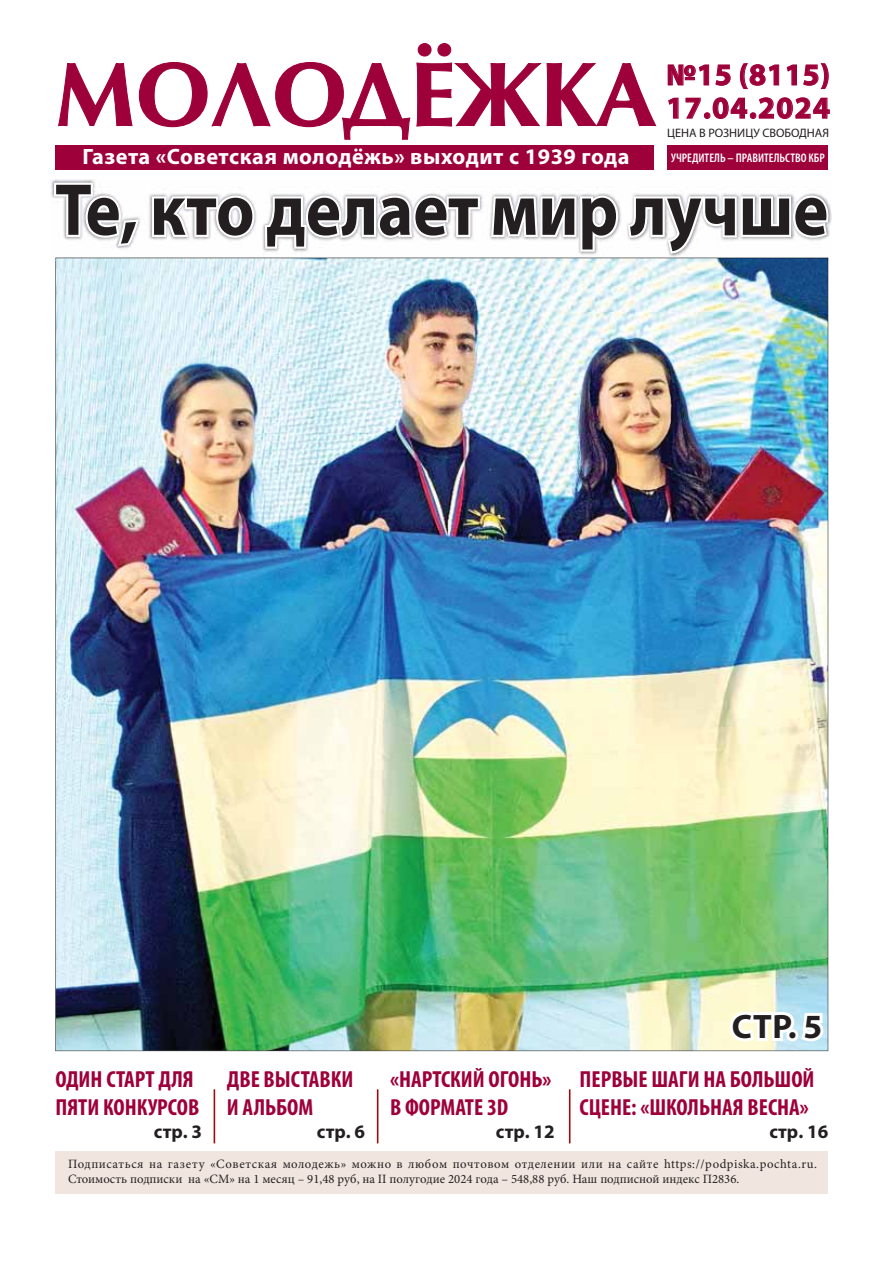
<style>
.page{position:relative;width:893px;height:1263px;background:#fff}
.page>*{position:absolute;margin:0;border:0;box-sizing:border-box;transform-origin:0 0}
.t1{font:700 85.5px "Opium New";color:#9e0039}
.t2{font:700 74.25px "Myriad Pro";color:#231f20;scale:.9 1}
.t3{font:700 34.05px "Myriad Pro";color:#231f20}
.t4{font:700 30.75px/33.2px "Myriad Pro";letter-spacing:.04em;color:#9e0039}
.t5{font:700 condensed 23.4px/28px "Myriad Pro";color:#9e0039}
.t6{font:700 22.2px "Myriad Pro";letter-spacing:.025em;color:#fff}
.t7{font:700 19.05px "Myriad Pro";color:#231f20}
.t8{font:12.75px/15.3px "Minion Pro";letter-spacing:.03em;color:#231f20}
.t9{font:600 condensed 12.45px "Myriad Pro";color:#fff}
.t10{font:12.3px "Myriad Pro";color:#231f20}
</style>
<div class="page">
<svg style="left:58px;top:43px;width:599px;height:97px"></svg>
<svg style="left:667px;top:64px;width:64px;height:22px"></svg>
<svg style="left:740px;top:63px;width:40px;height:27px"></svg>
<svg style="left:786px;top:64px;width:11px;height:22px"></svg>
<svg style="left:803px;top:63px;width:26px;height:27px"></svg>
<svg style="left:668px;top:97px;width:11px;height:22px"></svg>
<svg style="left:685px;top:97px;width:16px;height:22px"></svg>
<div style="left:704px;top:112px;width:6px;height:7px;border:1px solid #9e0039;border-radius:50%"></div>
<div style="left:713px;top:97px;width:16px;height:22px;border:1px solid #9e0039;border-radius:50%"></div>
<div style="left:717px;top:101px;width:7px;height:14px;border:1px solid #9e0039;border-radius:50%"></div>
<svg style="left:730px;top:97px;width:18px;height:22px"></svg>
<div style="left:750px;top:112px;width:6px;height:7px;border:1px solid #9e0039;border-radius:50%"></div>
<svg style="left:758px;top:97px;width:16px;height:22px"></svg>
<div style="left:777px;top:97px;width:16px;height:22px;border:1px solid #9e0039;border-radius:50%"></div>
<div style="left:781px;top:101px;width:7px;height:14px;border:1px solid #9e0039;border-radius:50%"></div>
<svg style="left:795px;top:97px;width:35px;height:22px"></svg>
<div style="left:55px;top:145px;width:599px;height:24px;background:#9e0039"></div>
<div style="left:668px;top:145px;width:160px;height:24px;background:#9e0039"></div>
<div style="left:55px;top:1151px;width:773px;height:43px;background:#f1e5df"></div>
<hr style="left:569px;top:1089px;width:1px;height:54px;background:#9e0a0f">
<hr style="left:214px;top:1089px;width:1px;height:54px;background:#9e0a0f">
<hr style="left:377px;top:1089px;width:1px;height:54px;background:#9e0a0f">
<img style="left:55px;top:260px;width:773px;height:791px">
<img style="left:56px;top:258px;width:772px;height:2px">
<img style="left:51px;top:179px;width:780px;height:78px">
<svg style="left:52px;top:181px;width:90px;height:68px"></svg>
<svg style="left:150px;top:194px;width:70px;height:45px"></svg>
<div style="left:216px;top:196px;width:38px;height:42px;border:4px solid #fff;border-radius:50%"></div>
<div style="left:227px;top:204px;width:17px;height:26px;border:4px solid #fff;border-radius:50%"></div>
<svg style="left:263px;top:193px;width:219px;height:58px"></svg>
<svg style="left:489px;top:193px;width:341px;height:63px"></svg>
<svg style="left:727px;top:1009px;width:99px;height:35px"></svg>
<h1 class="t1" style="left:55px;top:46px;width:603px">МОЛОДЁЖКА</h1>
<h3 class="t4" style="left:666px;top:58px;width:165px">№15 (8115)<br>17.04.2024</h3>
<p class="t10" style="left:667px;top:125px;width:164px">ЦЕНА В РОЗНИЦУ СВОБОДНАЯ</p>
<h3 class="t6" style="left:82px;top:143px;width:549px">Газета «Советская молодёжь» выходит с 1939 года</h3>
<p class="t9" style="left:671px;top:150px;width:155px">УЧРЕДИТЕЛЬ – ПРАВИТЕЛЬСТВО КБР</p>
<h2 class="t2" style="left:55px;top:166px;width:861px">Те, кто делает мир лучше</h2>
<h3 class="t5" style="left:55px;top:1065px;width:145px">ОДИН СТАРТ ДЛЯ<br>ПЯТИ КОНКУРСОВ</h3>
<h3 class="t7" style="left:154px;top:1120px;width:50px">стр. 3</h3>
<h3 class="t5" style="left:227px;top:1065px;width:128px">ДВЕ ВЫСТАВКИ<br>И АЛЬБОМ</h3>
<h3 class="t7" style="left:317px;top:1120px;width:50px">стр. 6</h3>
<h3 class="t5" style="left:390px;top:1065px;width:163px">«НАРТСКИЙ ОГОНЬ»<br>В ФОРМАТЕ 3D</h3>
<h3 class="t7" style="left:496px;top:1120px;width:60px">стр. 12</h3>
<h3 class="t3" style="left:732px;top:1006px;width:92px">СТР. 5</h3>
<h3 class="t5" style="left:579px;top:1065px;width:237px">ПЕРВЫЕ ШАГИ НА БОЛЬШОЙ<br>СЦЕНЕ: «ШКОЛЬНАЯ ВЕСНА»</h3>
<h3 class="t7" style="left:769px;top:1120px;width:60px">стр. 16</h3>
<p class="t8" style="left:68px;top:1156px;width:750px">Подписаться на газету «Советская молодежь» можно в любом почтовом отделении или на сайте https://podpiska.pochta.ru.<br>Стоимость подписки на «СМ» на 1 месяц – 91,48 руб, на II полугодие 2024 года – 548,88 руб. Наш подписной индекс П2836.</p>
</div>
